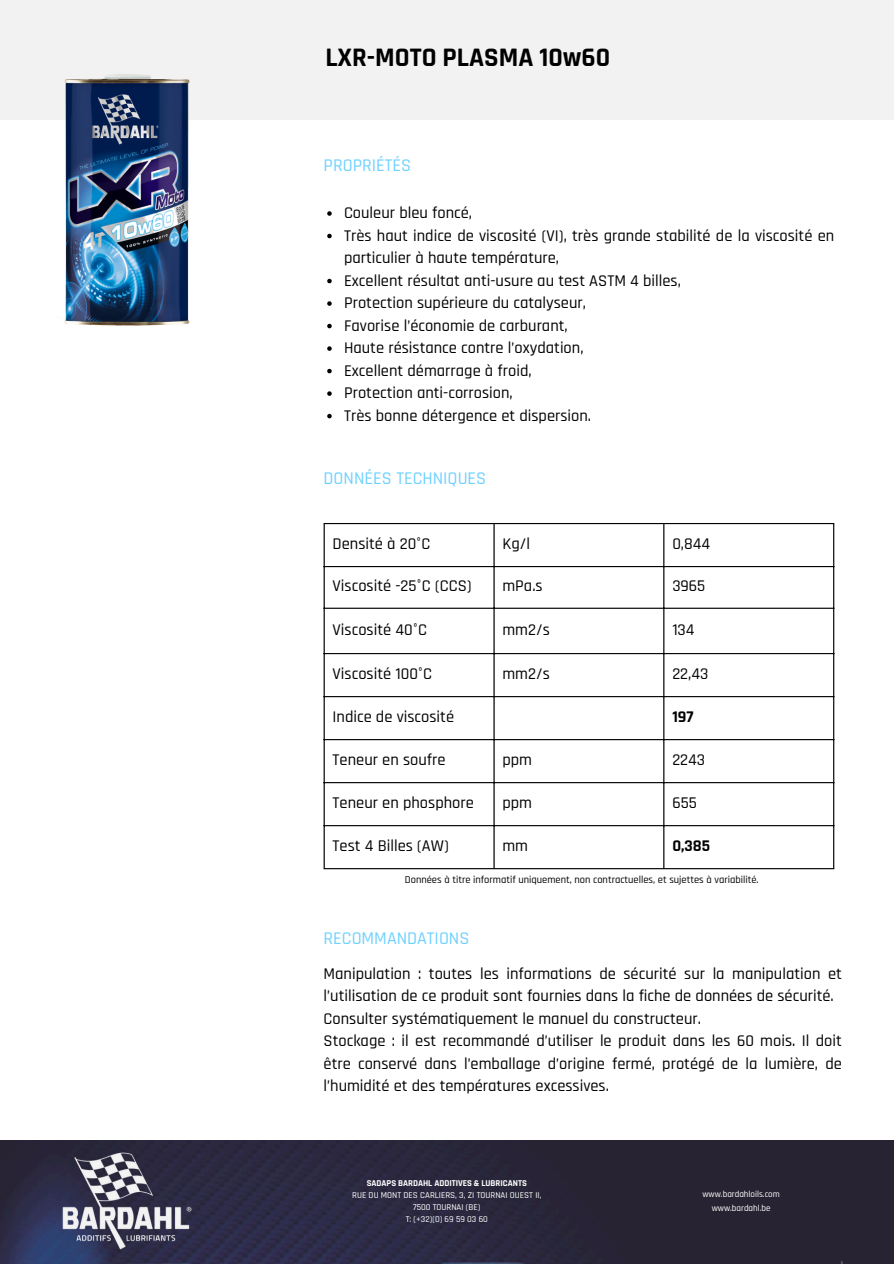
<style>
.page{position:relative;width:894px;height:1264px;background:#fff}
.page>*{position:absolute;margin:0;border:0;box-sizing:border-box;transform-origin:0 0}
.t1{font:700 27px "Rajdhani";color:#000}
.t2{font:500 18px "Rajdhani";color:#6fd1ff}
.t3{font:500 16.5px/22.5px "Rajdhani";color:#000}
.t4{font:700 16.5px "Rajdhani";color:#000}
.t5{font:500 10.5px "Rajdhani";color:#000}
.t6{font:500 9px/12px "Rajdhani";color:#fff;text-align:center}
.s1{font-weight:700}
</style>
<div class="page">
<div style="left:0;top:0;width:893px;height:120px;background:#f2f2f2"></div>
<hr style="left:323px;top:524px;width:1px;height:344px;background:#000">
<hr style="left:493px;top:524px;width:1px;height:344px;background:#000">
<hr style="left:663px;top:524px;width:1px;height:344px;background:#000">
<hr style="left:832px;top:524px;width:2px;height:344px;background:#000">
<hr style="left:323px;top:523px;width:511px;height:1px;background:#000">
<hr style="left:323px;top:566px;width:511px;height:1px;background:#000">
<hr style="left:323px;top:607px;width:511px;height:1px;background:#000">
<hr style="left:323px;top:653px;width:511px;height:1px;background:#000">
<hr style="left:323px;top:696px;width:511px;height:1px;background:#000">
<hr style="left:323px;top:739px;width:511px;height:1px;background:#000">
<hr style="left:323px;top:782px;width:511px;height:1px;background:#000">
<hr style="left:323px;top:825px;width:511px;height:1px;background:#000">
<hr style="left:323px;top:868px;width:511px;height:1px;background:#000">
<img style="left:0;top:1140px;width:893px;height:123px">
<img style="left:60px;top:1151px;width:132px;height:102px">
<img style="left:64px;top:74px;width:126px;height:252px">
<svg style="left:327px;top:211px;width:4px;height:5px"></svg>
<svg style="left:327px;top:234px;width:4px;height:4px"></svg>
<svg style="left:327px;top:279px;width:4px;height:4px"></svg>
<svg style="left:327px;top:301px;width:4px;height:5px"></svg>
<svg style="left:327px;top:324px;width:4px;height:4px"></svg>
<svg style="left:327px;top:346px;width:4px;height:5px"></svg>
<svg style="left:327px;top:369px;width:4px;height:4px"></svg>
<svg style="left:327px;top:391px;width:4px;height:5px"></svg>
<svg style="left:327px;top:414px;width:4px;height:4px"></svg>
<p class="t1" style="left:325px;top:41px;width:286px">LXR-MOTO PLASMA 10w60</p>
<p class="t2" style="left:323px;top:154px;width:89px">PROPRIÉTÉS</p>
<p class="t3" style="left:344px;top:202px;width:129px">Couleur bleu foncé,</p>
<p class="t3" style="left:344px;top:224px;width:491px">Très haut indice de viscosité (VI), très grande stabilité de la viscosité en particulier à haute température,</p>
<p class="t3" style="left:344px;top:269px;width:338px">Excellent résultat anti-usure au test ASTM 4 billes,</p>
<p class="t3" style="left:344px;top:292px;width:243px">Protection supérieure du catalyseur,</p>
<p class="t3" style="left:344px;top:314px;width:225px">Favorise l’économie de carburant,</p>
<p class="t3" style="left:344px;top:337px;width:241px">Haute résistance contre l’oxydation,</p>
<p class="t3" style="left:344px;top:359px;width:189px">Excellent démarrage à froid,</p>
<p class="t3" style="left:344px;top:382px;width:170px">Protection anti-corrosion,</p>
<h5 class="t3" style="left:344px;top:404px;width:248px">Très bonne détergence et dispersion.</h5>
<h2 class="t2" style="left:323px;top:467px;width:164px">DONNÉES TECHNIQUES</h2>
<h1 class="t3" style="left:332px;top:533px;width:99px">Densité à 20°C</h1>
<p class="t3" style="left:502px;top:533px;width:29px">Kg/l</p>
<h2 class="t3" style="left:672px;top:533px;width:39px">0,844</h2>
<p class="t3" style="left:332px;top:574px;width:140px">Viscosité -25°C (CCS)</p>
<p class="t3" style="left:502px;top:574px;width:42px">mPa.s</p>
<p class="t3" style="left:672px;top:574px;width:34px">3965</p>
<p class="t3" style="left:332px;top:618px;width:96px">Viscosité 40°C</p>
<p class="t3" style="left:502px;top:618px;width:49px">mm2/s</p>
<p class="t3" style="left:672px;top:618px;width:24px">134</p>
<p class="t3" style="left:332px;top:663px;width:101px">Viscosité 100°C</p>
<p class="t3" style="left:502px;top:663px;width:49px">mm2/s</p>
<p class="t3" style="left:672px;top:663px;width:38px">22,43</p>
<h2 class="t3" style="left:332px;top:706px;width:123px">Indice de viscosité</h2>
<p class="t4" style="left:672px;top:706px;width:23px">197</p>
<p class="t3" style="left:332px;top:749px;width:114px">Teneur en soufre</p>
<p class="t3" style="left:502px;top:749px;width:31px">ppm</p>
<p class="t3" style="left:672px;top:749px;width:34px">2243</p>
<p class="t3" style="left:332px;top:792px;width:143px">Teneur en phosphore</p>
<p class="t3" style="left:502px;top:792px;width:31px">ppm</p>
<p class="t3" style="left:672px;top:792px;width:26px">655</p>
<p class="t3" style="left:332px;top:835px;width:118px">Test 4 Billes (AW)</p>
<p class="t3" style="left:502px;top:835px;width:27px">mm</p>
<p class="t4" style="left:672px;top:835px;width:39px">0,385</p>
<h3 class="t5" style="left:405px;top:873px;width:355px">Données à titre informatif uniquement, non contractuelles, et sujettes à variabilité.</h3>
<p class="t2" style="left:323px;top:927px;width:147px">RECOMMANDATIONS</p>
<p class="t3" style="left:323px;top:962px;width:519px">Manipulation : toutes les informations de sécurité sur la manipulation et l’utilisation de ce produit sont fournies dans la fiche de données de sécurité.<br>Consulter systématiquement le manuel du constructeur.<br>Stockage : il est recommandé d’utiliser le produit dans les 60 mois. Il doit être conservé dans l’emballage d’origine fermé, protégé de la lumière, de l’humidité et des températures excessives.</p>
<p class="t6" style="left:352px;top:1177px;width:191px"><span class="s1">SADAPS BARDAHL ADDITIVES &amp; LUBRICANTS<br></span>RUE DU MONT DES CARLIERS, 3, ZI TOURNAI OUEST II,<br>7500 TOURNAI (BE)<br>T: (+32)(0) 69 59 03 60</p>
<h6 class="t6" style="left:702px;top:1188px;width:79px">www.bardahloils.com</h6>
<p class="t6" style="left:711px;top:1202px;width:60px">www.bardahl.be</p>
</div>
